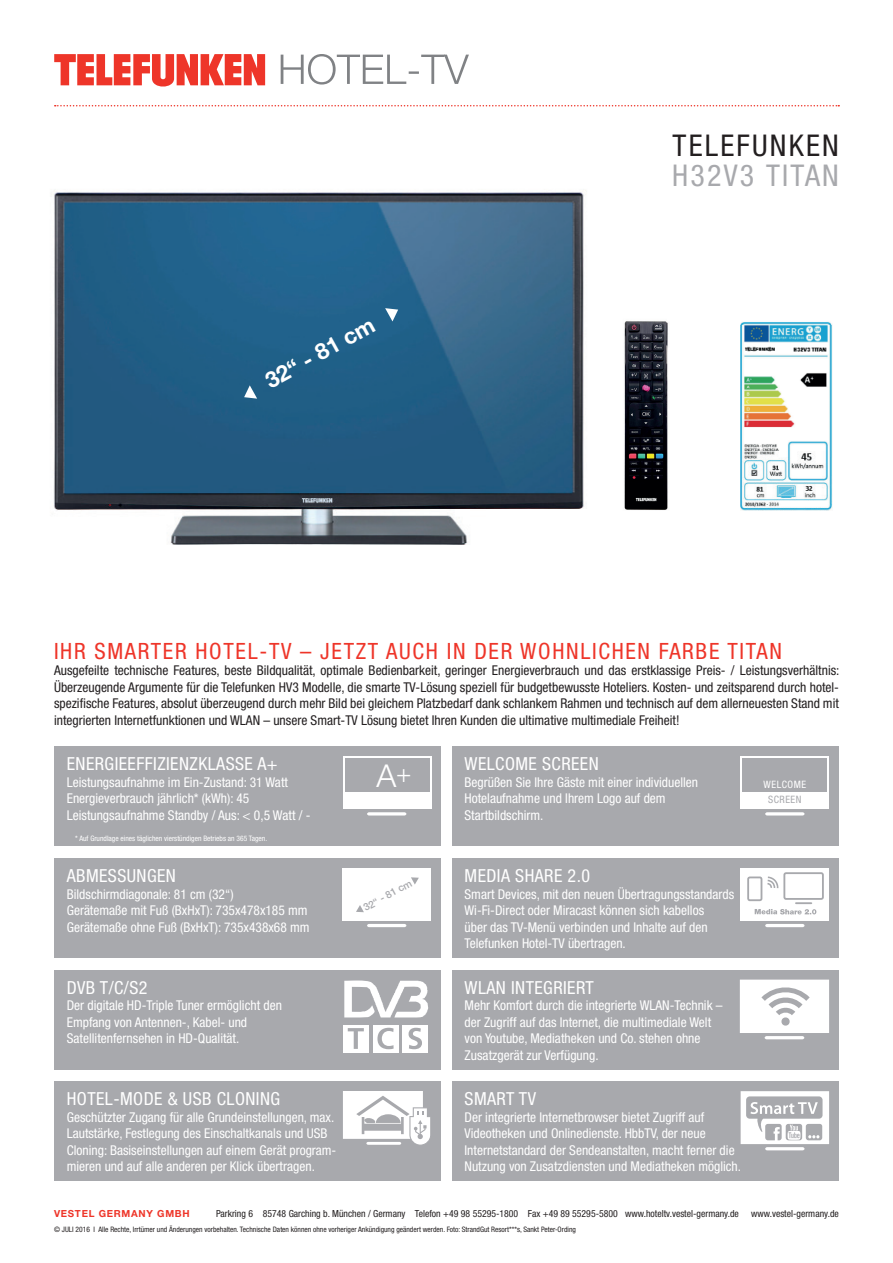
<style>
.page{position:relative;width:893px;height:1263px;background:#fff}
.page>*{position:absolute;margin:0;border:0;box-sizing:border-box;transform-origin:0 0}
.t1{font:300 31.5px "Helvetica Neue";color:#fff}
.t2{font:condensed 30px "Helvetica Neue";letter-spacing:.075em;color:#231f20}
.t3{font:condensed 30px "Helvetica Neue";letter-spacing:.075em;color:#a8a9ad}
.t4{font:condensed 22.5px "Helvetica Neue";letter-spacing:.075em;color:#ee3529}
.t5{font:700 22.5px "Helvetica Neue";color:#fff}
.t6{font:condensed 18px "Helvetica Neue";letter-spacing:.025em;color:#fff}
.t7{font:condensed 13.5px/16.5px "Helvetica Neue";color:#fff}
.t8{font:condensed 13.5px/16.5px "Helvetica Neue";color:#231f20;text-align:justify}
.t9{font:500 10.2px "Helvetica Neue";color:#a8a9ad}
.t10{font:condensed 10.2px "Helvetica Neue";letter-spacing:.05em;color:#fff}
.t11{font:condensed 10.2px "Helvetica Neue";letter-spacing:.05em;color:#a8a9ad}
.t12{font:condensed 9.75px "Helvetica Neue";color:#231f20}
.t13{font:700 9.75px "Helvetica Neue";letter-spacing:.075em;color:#ee3529}
.t14{font:condensed 7.5px "Helvetica Neue";color:#231f20}
.t15{font:condensed 7.5px "Helvetica Neue";color:#fff}
.s1{font-size:25.5px}
</style>
<div class="page">
<img style="left:51px;top:190px;width:536px;height:354px">
<svg style="left:244px;top:385px;width:13px;height:14px"></svg>
<svg style="left:385px;top:308px;width:13px;height:13px"></svg>
<img style="left:624px;top:321px;width:44px;height:189px">
<div style="left:54px;top:746px;width:387px;height:100px;background:#a8a9ad"></div>
<div style="left:452px;top:746px;width:387px;height:100px;background:#a8a9ad"></div>
<div style="left:54px;top:858px;width:387px;height:100px;background:#a8a9ad"></div>
<div style="left:452px;top:858px;width:387px;height:100px;background:#a8a9ad"></div>
<div style="left:54px;top:970px;width:387px;height:99px;background:#a8a9ad"></div>
<div style="left:452px;top:970px;width:387px;height:99px;background:#a8a9ad"></div>
<div style="left:54px;top:1081px;width:387px;height:100px;background:#a8a9ad"></div>
<div style="left:452px;top:1081px;width:387px;height:100px;background:#a8a9ad"></div>
<svg style="left:54px;top:54px;width:211px;height:33px"></svg>
<svg style="left:281px;top:54px;width:188px;height:31px"></svg>
<svg style="left:55px;top:105px;width:784px;height:1px"></svg>
<svg style="left:741px;top:1091px;width:88px;height:59px"></svg>
<svg style="left:740px;top:979px;width:89px;height:60px"></svg>
<img style="left:344px;top:981px;width:85px;height:37px">
<div style="left:343px;top:1025px;width:26px;height:27px;background:#fff"></div>
<svg style="left:348px;top:1028px;width:16px;height:21px"></svg>
<div style="left:373px;top:1025px;width:25px;height:27px;background:#fff"></div>
<svg style="left:377px;top:1028px;width:17px;height:21px"></svg>
<div style="left:402px;top:1025px;width:26px;height:27px;background:#fff"></div>
<svg style="left:409px;top:1028px;width:13px;height:21px"></svg>
<svg style="left:367px;top:924px;width:39px;height:3px"></svg>
<div style="left:342px;top:868px;width:89px;height:53px;background:#fff"></div>
<svg style="left:411px;top:877px;width:8px;height:7px"></svg>
<svg style="left:356px;top:905px;width:8px;height:7px"></svg>
<svg style="left:765px;top:812px;width:39px;height:3px"></svg>
<div style="left:741px;top:756px;width:88px;height:53px;background:#fff"></div>
<div style="left:743px;top:759px;width:84px;height:33px;background:#a8a9ad"></div>
<svg style="left:367px;top:812px;width:39px;height:3px"></svg>
<div style="left:343px;top:756px;width:88px;height:53px;background:#fff"></div>
<div style="left:345px;top:759px;width:84px;height:33px;background:#a8a9ad"></div>
<img style="left:740px;top:322px;width:93px;height:188px">
<svg style="left:765px;top:924px;width:39px;height:3px"></svg>
<div style="left:741px;top:868px;width:88px;height:53px;background:#fff"></div>
<div style="left:747px;top:876px;width:15px;height:25px;border:2px solid #a8a9ad;border-radius:2px"></div>
<div style="left:783px;top:872px;width:41px;height:28px;border:2px solid #a8a9ad;border-radius:2px"></div>
<svg style="left:767px;top:876px;width:12px;height:12px"></svg>
<svg style="left:755px;top:902px;width:61px;height:12px"></svg>
<svg style="left:343px;top:1091px;width:88px;height:54px"></svg>
<h3 class="t5" style="left:260px;top:370px;width:123px;rotate:-29deg">32“ - 81 cm</h3>
<h2 class="t2" style="left:673px;top:128px;width:168px">TELEFUNKEN</h2>
<h2 class="t3" style="left:672px;top:158px;width:168px">H32V3 TITAN</h2>
<h3 class="t4" style="left:54px;top:638px;width:730px">IHR SMARTER HOTEL-TV – JETZT AUCH IN DER WOHNLICHEN FARBE TITAN</h3>
<p class="t8" style="left:54px;top:662px;width:787px">Ausgefeilte technische Features, beste Bildqualität, optimale Bedienbarkeit, geringer Energieverbrauch und das erstklassige Preis- / Leistungsverhältnis:<br>Überzeugende Argumente für die Telefunken HV3 Modelle, die smarte TV-Lösung speziell für budgetbewusste Hoteliers. Kosten- und zeitsparend durch hotel&shy;spezifische Features, absolut überzeugend durch mehr Bild bei gleichem Platzbedarf dank schlankem Rahmen und technisch auf dem allerneuesten Stand mit integrierten Internetfunktionen und WLAN – unsere Smart-TV Lösung bietet Ihren Kunden die ultimative multimediale Freiheit!</p>
<h3 class="t6" style="left:67px;top:754px;width:212px">ENERGIEEFFIZIENZKLASSE A+</h3>
<p class="t7" style="left:67px;top:774px;width:245px">Leistungsaufnahme im Ein-Zustand: 31 Watt<br>Energieverbrauch jährlich* (kWh): 45<br>Leistungsaufnahme Standby / Aus: &lt; 0,5 Watt / -</p>
<p class="t15" style="left:75px;top:834px;width:193px">* Auf Grundlage eines täglichen vierstündigen Betriebs an 365 Tagen.</p>
<h3 class="t6" style="left:67px;top:865px;width:111px">ABMESSUNGEN</h3>
<p class="t7" style="left:67px;top:885px;width:244px">Bildschirmdiagonale: 81 cm (32‘‘)<br>Gerätemaße mit Fuß (BxHxT): 735x478x185 mm<br>Gerätemaße ohne Fuß (BxHxT): 735x438x68 mm</p>
<h3 class="t6" style="left:67px;top:977px;width:82px">DVB T/C/S2</h3>
<p class="t7" style="left:67px;top:997px;width:217px">Der digitale HD-Triple Tuner ermöglicht den<br>Empfang von Antennen-, Kabel- und<br>Satellitenfernsehen in HD-Qualität.</p>
<h3 class="t6" style="left:67px;top:1089px;width:215px">HOTEL-MODE &amp; USB CLONING</h3>
<p class="t7" style="left:67px;top:1109px;width:271px">Geschützter Zugang für alle Grundeinstellungen, max.<br>Lautstärke, Festlegung des Einschaltkanals und USB Cloning: Basiseinstellungen auf einem Gerät program&shy;mieren und auf alle anderen per Klick übertragen.</p>
<h1 class="t1" style="left:376px;top:756px;width:37px">A<span class="s1">+</span></h1>
<p class="t9" style="left:361px;top:902px;width:55px;rotate:-28deg">32“ - 81 cm</p>
<h3 class="t6" style="left:465px;top:754px;width:136px">WELCOME SCREEN</h3>
<p class="t7" style="left:465px;top:774px;width:235px">Begrüßen Sie Ihre Gäste mit einer individuellen<br>Hotelaufnahme und Ihrem Logo auf dem<br>Startbildschirm.</p>
<h3 class="t6" style="left:465px;top:865px;width:127px">MEDIA SHARE 2.0</h3>
<p class="t7" style="left:465px;top:885px;width:271px">Smart Devices, mit den neuen Übertragungsstandards Wi-Fi-Direct oder Miracast können sich kabellos<br>über das TV-Menü verbinden und Inhalte auf den Telefunken Hotel-TV übertragen.</p>
<h3 class="t6" style="left:465px;top:977px;width:131px">WLAN INTEGRIERT</h3>
<p class="t7" style="left:465px;top:997px;width:260px">Mehr Komfort durch die integrierte WLAN-Technik – der Zugriff auf das Internet, die multimediale Welt von Youtube, Mediatheken und Co. stehen ohne Zusatzgerät zur Verfügung.</p>
<h3 class="t6" style="left:465px;top:1089px;width:73px">SMART TV</h3>
<p class="t7" style="left:465px;top:1109px;width:278px">Der integrierte Internetbrowser bietet Zugriff auf Videotheken und Onlinedienste. HbbTV, der neue Internetstandard der Sendeanstalten, macht ferner die Nutzung von Zusatzdiensten und Mediatheken möglich.</p>
<p class="t10" style="left:764px;top:778px;width:44px">WELCOME</p>
<p class="t11" style="left:768px;top:793px;width:35px">SCREEN</p>
<p class="t13" style="left:54px;top:1207px;width:137px">VESTEL GERMANY GMBH</p>
<p class="t12" style="left:216px;top:1207px;width:524px">Parkring 6 85748 Garching b. München / Germany Telefon +49 98 55295-1800 Fax +49 89 55295-5800 www.hoteltv.vestel-germany.de</p>
<p class="t12" style="left:751px;top:1207px;width:89px">www.vestel-germany.de</p>
<p class="t14" style="left:54px;top:1225px;width:523px">© JULI 2016 I Alle Rechte, Irrtümer und Änderungen vorbehalten. Technische Daten können ohne vorheriger Ankündigung geändert werden. Foto: StrandGut Resort***s, Sankt Peter-Ording</p>
</div>
